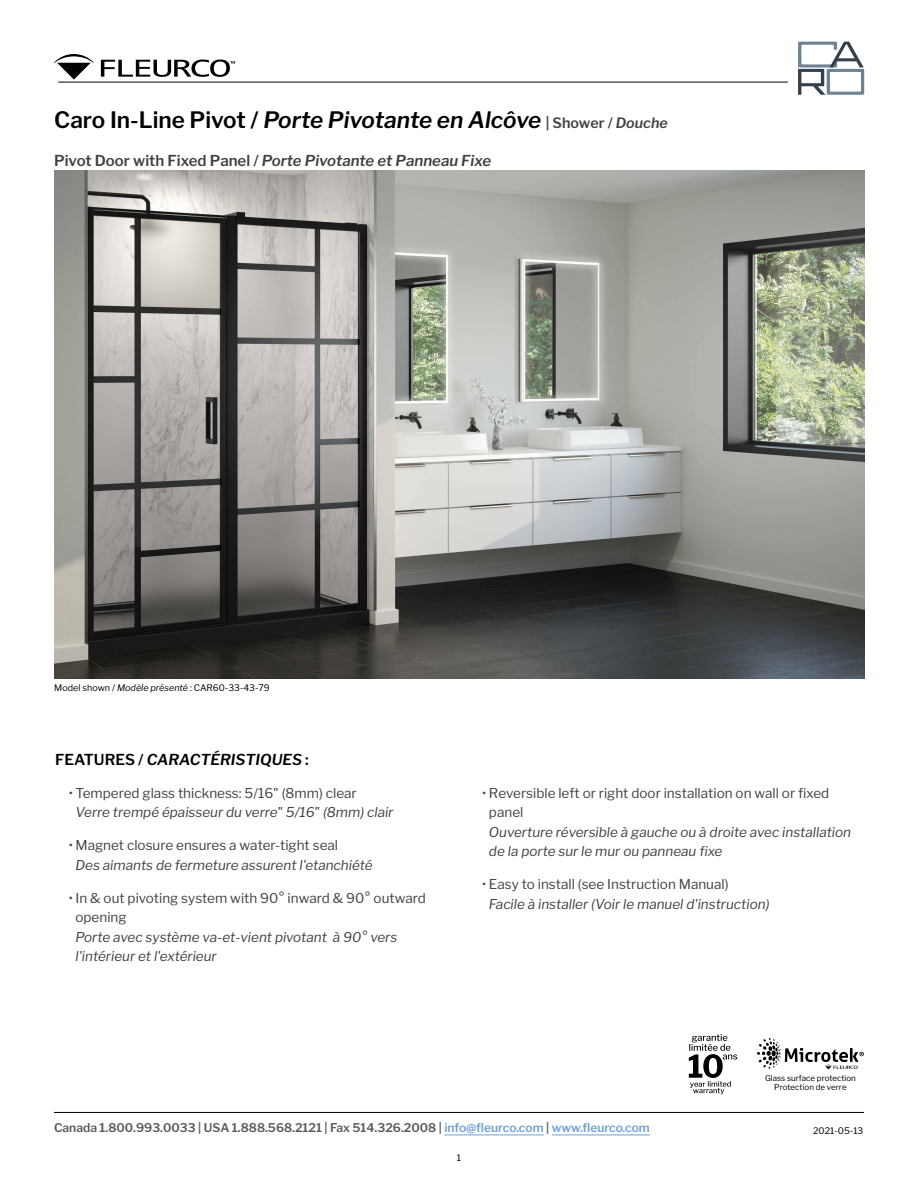
<style>
.page{position:relative;width:918px;height:1188px;background:#fff}
.page>*{position:absolute;margin:0;border:0;box-sizing:border-box;transform-origin:0 0}
.t1{font:italic 600 22.5px "Libre Franklin";color:#000}
.t2{font:italic 600 15px "Libre Franklin";color:#414042}
.t3{font:italic 600 15px "Libre Franklin";color:#000}
.t4{font:italic 13.5px/19.5px "Libre Franklin";color:#414042}
.t5{font:13.5px/19.5px "Libre Franklin";color:#414042}
.t6{font:600 12px "Libre Franklin";color:#58595b}
.t7{font:9px "Libre Franklin";color:#000}
.t8{font:7.95px/9.6px "Libre Franklin";color:#000;text-align:center}
.s1{font-style:normal}
.s2{font-style:normal;font-size:14.25px;color:#414042}
.s3{font-size:14.25px;color:#414042}
.s4{font-style:italic}
.s5{color:#6f9fd5}
</style>
<div class="page">
<svg style="left:54px;top:54px;width:40px;height:26px"></svg>
<svg style="left:101px;top:59px;width:134px;height:18px"></svg>
<hr style="left:58px;top:82px;width:730px;height:1px;background:#000">
<svg style="left:798px;top:42px;width:66px;height:53px"></svg>
<svg style="left:689px;top:1034px;width:48px;height:60px"></svg>
<svg style="left:757px;top:1038px;width:107px;height:31px"></svg>
<hr style="left:54px;top:1112px;width:810px;height:1px;background:#000">
<hr style="left:444px;top:1135px;width:100px;height:1px;background:#6f9fd5">
<hr style="left:552px;top:1135px;width:98px;height:1px;background:#6f9fd5">
<img style="left:54px;top:171px;width:810px;height:507px">
<h1 class="t1" style="left:54px;top:106px;width:615px"><span class="s1">Caro In-Line Pivot /</span> Porte Pivotante en Alcôve <span class="s2">| Shower /</span> <span class="s3">Douche</span></h1>
<p class="t2" style="left:54px;top:152px;width:439px"><span class="s1">Pivot Door with Fixed Panel /</span> Porte Pivotante et Panneau Fixe</p>
<p class="t7" style="left:54px;top:683px;width:217px">Model shown / <span class="s4">Modèle présenté</span> : CAR60-33-43-79</p>
<p class="t3" style="left:55px;top:750px;width:255px"><span class="s1">FEATURES /</span> CARACTÉRISTIQUES <span class="s1">:</span></p>
<p class="t5" style="left:69px;top:783px;width:289px">• Tempered glass thickness: 5/16" (8mm) clear</p>
<p class="t4" style="left:76px;top:803px;width:319px">Verre trempé épaisseur du verre" 5/16" (8mm) clair</p>
<p class="t5" style="left:69px;top:836px;width:271px">• Magnet closure ensures a water-tight seal</p>
<p class="t4" style="left:76px;top:855px;width:299px">Des aimants de fermeture assurent l'etanchiété</p>
<p class="t5" style="left:76px;top:888px;width:352px;text-indent:-7px">• In &amp; out pivoting system with 90° inward &amp; 90° outward opening</p>
<p class="t4" style="left:76px;top:927px;width:323px">Porte avec système va-et-vient pivotant à 90° vers l'intérieur et l'extérieur</p>
<p class="t5" style="left:489px;top:783px;width:342px;text-indent:-7px">• Reversible left or right door installation on wall or fixed panel</p>
<p class="t4" style="left:489px;top:822px;width:364px">Ouverture réversible à gauche ou à droite avec installation de la porte sur le mur ou panneau fixe</p>
<p class="t5" style="left:482px;top:874px;width:248px">• Easy to install (see Instruction Manual)</p>
<p class="t4" style="left:489px;top:894px;width:282px">Facile à installer (Voir le manuel d'instruction)</p>
<p class="t8" style="left:765px;top:1073px;width:92px">Glass surface protection<br>Protection de verre</p>
<p class="t6" style="left:54px;top:1120px;width:597px">Canada 1.800.993.0033 | USA 1.888.568.2121 | Fax 514.326.2008 | <span class="s5">info@fleurco.com</span> | <span class="s5">www.fleurco.com</span></p>
<p class="t7" style="left:457px;top:1153px;width:6px">1</p>
<p class="t7" style="left:813px;top:1125px;width:52px">2021-05-13</p>
</div>
